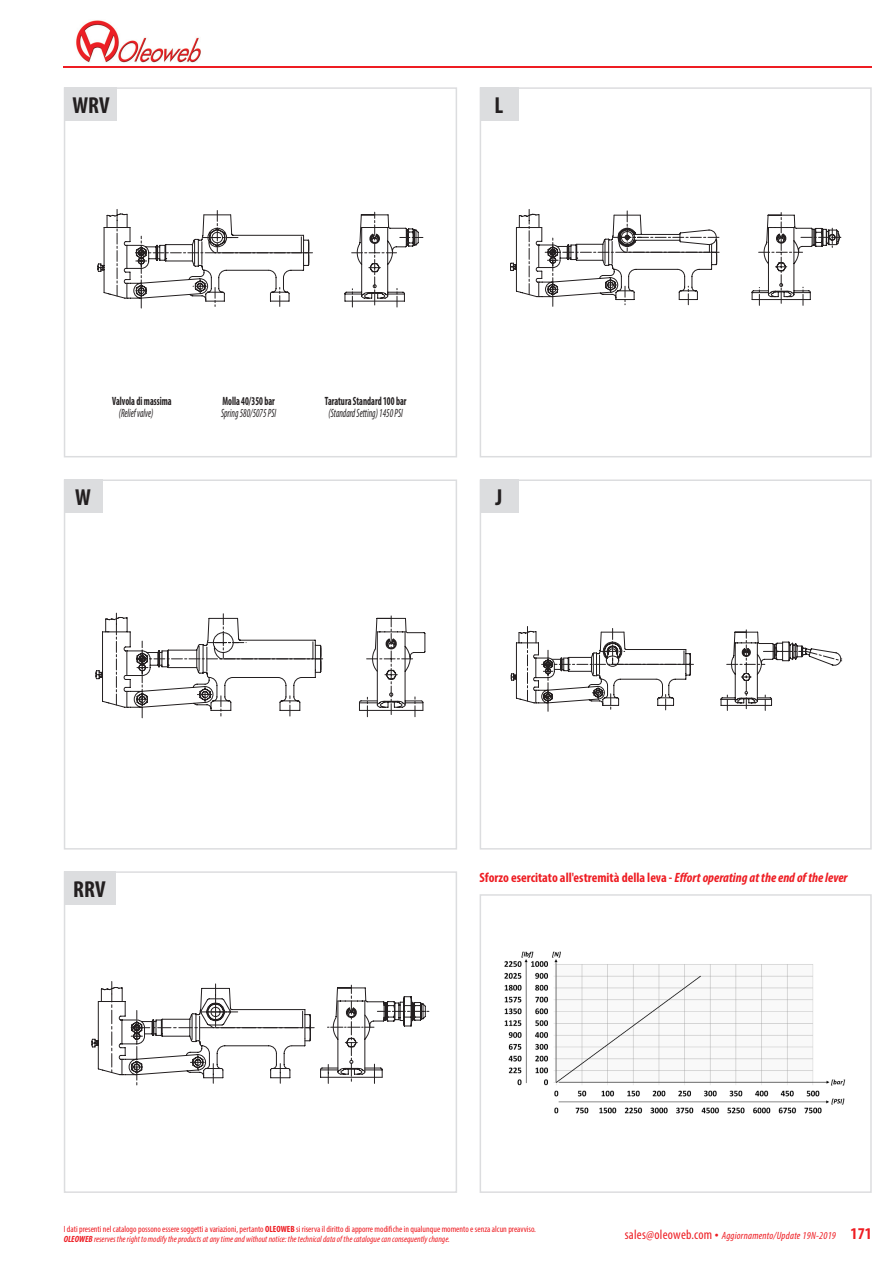
<style>
.page{position:relative;width:893px;height:1263px;background:#fff}
.page>*{position:absolute;margin:0;border:0;box-sizing:border-box;transform-origin:0 0}
.t1{font:700 condensed 23.25px "Myriad Pro";color:#231f20}
.t2{font:700 condensed 13.5px "Myriad Pro";color:#ee1d23}
.t3{font:italic condensed 12px "Myriad Pro";color:#231f20;scale:.75 1}
.t4{font:700 condensed 12px "Myriad Pro";color:#231f20;scale:.75 1}
.t5{font:italic condensed 10.5px "Myriad Pro";letter-spacing:.02em;color:#ee1d23}
.t6{font:condensed 9px/9.8px "Myriad Pro";color:#ee1d23}
.s1{font-style:italic}
.s2{font-weight:700}
.s3{font-weight:700;font-style:italic}
.s4{font-style:normal;font-size:13.5px}
.s5{font-style:normal;font-size:15px}
.s6{font-weight:700;font-style:normal;font-size:16.5px}
</style>
<div class="page">
<hr style="left:64px;top:66px;width:808px;height:2px;background:#ee1d23">
<img style="left:76px;top:20px;width:125px;height:43px">
<img style="left:504px;top:951px;width:342px;height:163px">
<div style="left:480px;top:894px;width:392px;height:299px;border:2px solid #dcdddf"></div>
<svg style="left:98px;top:209px;width:325px;height:99px"></svg>
<div style="left:64px;top:87px;width:393px;height:370px;border:2px solid #dcdddf"></div>
<svg style="left:96px;top:612px;width:329px;height:106px"></svg>
<div style="left:64px;top:479px;width:393px;height:370px;border:2px solid #dcdddf"></div>
<svg style="left:511px;top:626px;width:331px;height:86px"></svg>
<div style="left:480px;top:479px;width:392px;height:370px;border:2px solid #dcdddf"></div>
<svg style="left:92px;top:981px;width:337px;height:104px"></svg>
<div style="left:64px;top:871px;width:393px;height:322px;border:2px solid #dcdddf"></div>
<svg style="left:510px;top:209px;width:331px;height:97px"></svg>
<div style="left:480px;top:87px;width:392px;height:370px;border:2px solid #dcdddf"></div>
<div style="left:64px;top:87px;width:53px;height:33px;background:#dcdddf"></div>
<div style="left:64px;top:479px;width:38px;height:33px;background:#dcdddf"></div>
<div style="left:480px;top:479px;width:38px;height:33px;background:#dcdddf"></div>
<div style="left:64px;top:871px;width:51px;height:33px;background:#dcdddf"></div>
<div style="left:480px;top:87px;width:38px;height:33px;background:#dcdddf"></div>
<h1 class="t1" style="left:72px;top:90px;width:39px">WRV</h1>
<h1 class="t1" style="left:495px;top:90px;width:10px">L</h1>
<h3 class="t4" style="left:112px;top:393px;width:81px">Valvola di massima</h3>
<h3 class="t4" style="left:222px;top:393px;width:71px">Molla 40/350 bar</h3>
<h3 class="t4" style="left:325px;top:393px;width:110px">Taratura Standard 100 bar</h3>
<h3 class="t3" style="left:119px;top:406px;width:48px">(Relief valve)</h3>
<h3 class="t3" style="left:221px;top:406px;width:75px">Spring 580/5075 PSI</h3>
<h3 class="t3" style="left:328px;top:406px;width:101px">(Standard Setting) 1450 PSI</h3>
<h1 class="t1" style="left:75px;top:482px;width:17px">W</h1>
<h1 class="t1" style="left:496px;top:482px;width:8px">J</h1>
<h1 class="t1" style="left:73px;top:874px;width:34px">RRV</h1>
<h2 class="t2" style="left:480px;top:869px;width:369px">Sforzo esercitato all'estremità della leva - <span class="s1">Effort operating at the end of the lever</span></h2>
<p class="t6" style="left:64px;top:1224px;width:474px">I dati presenti nel catalogo possono essere soggetti a variazioni, pertanto <span class="s2">OLEOWEB</span> si riserva il diritto di apporre modifiche in qualunque momento e senza alcun preavviso.<br><span class="s3">OLEOWEB</span> <span class="s1">reserves the right to modify the products at any time and without notice: the technical data of the catalogue can consequently change.</span></p>
<p class="t5" style="left:625px;top:1229px;width:249px"><span class="s4">sales@oleoweb.com</span> <span class="s5">•</span> Aggiornamento/Update 19N-2019 <span class="s6">171</span></p>
</div>
